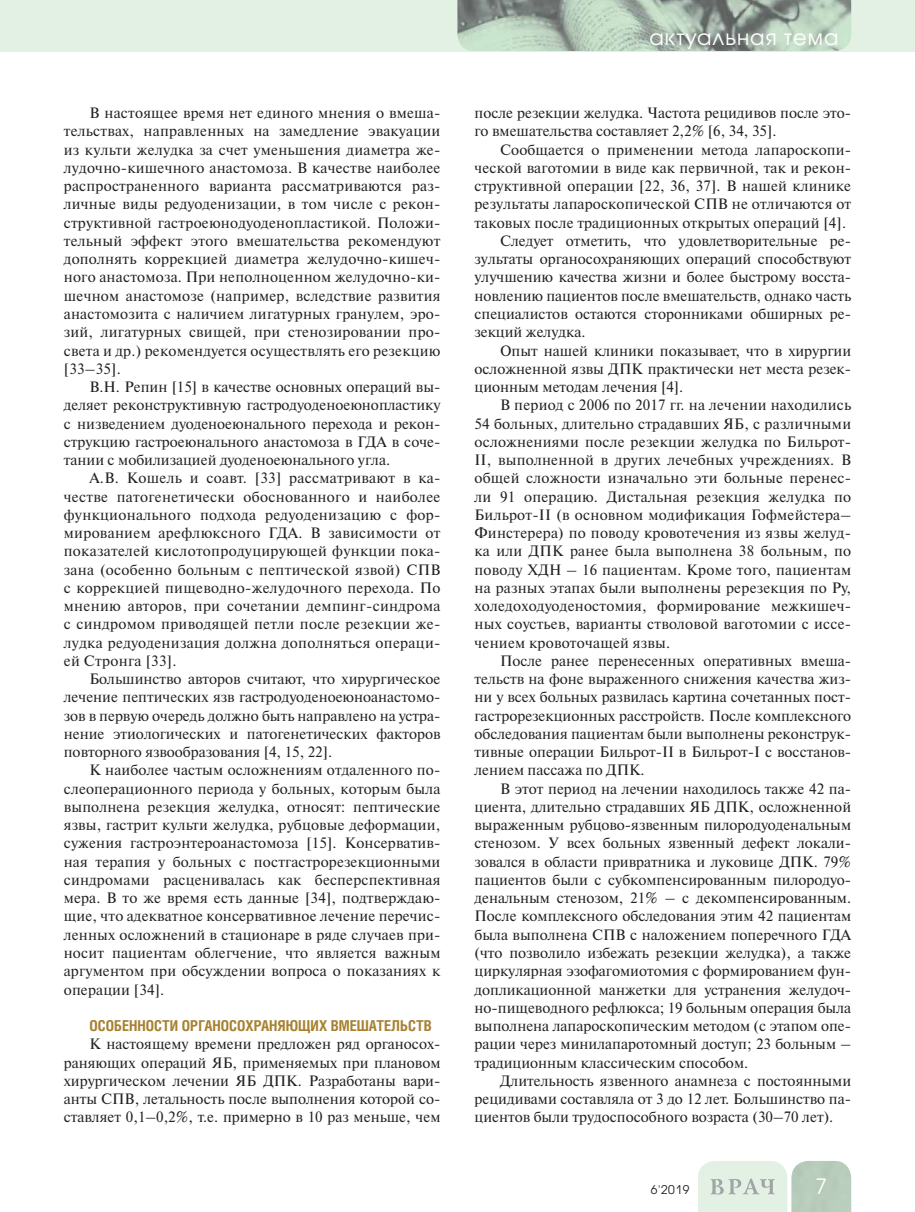
<style>
.page{position:relative;width:915px;height:1212px;background:#fff}
.page>*{position:absolute;margin:0;border:0;box-sizing:border-box;transform-origin:0 0}
.t1{font:21px "Avant Garde Gothic C";letter-spacing:.05em;color:#fff}
.t2{font:15px/18.3px "Newton C";color:#231f20;text-align:justify}
.t3{font:700 15px "Helios Cond C";color:#a78131}
.t4{font:12px "Avant Garde Gothic C";color:#231f20}
</style>
<div class="page">
<div style="left:0;top:0;width:914px;height:51px;background:#e2f1e3"></div>
<svg style="left:698px;top:1161px;width:152px;height:51px;background:#d0e0d2"></svg>
<img style="left:457px;top:0;width:393px;height:51px">
<p class="t2" style="left:64px;top:105px;width:378px;text-indent:26px">В настоящее время нет единого мнения о вмеша&shy;тельствах, направленных на замедление эвакуации из культи желудка за счет уменьшения диаметра же&shy;лудочно-кишечного анастомоза. В качестве наиболее распространенного варианта рассматриваются раз&shy;личные виды редуоденизации, в том числе с рекон&shy;структивной гастроеюнодуоденопластикой. Положи&shy;тельный эффект этого вмешательства рекомендуют дополнять коррекцией диаметра желудочно-кишеч&shy;ного анастомоза. При неполноценном желудочно-ки&shy;шечном анастомозе (например, вследствие развития анастомозита с наличием лигатурных гранулем, эро&shy;зий, лигатурных свищей, при стенозировании про&shy;света и др.) рекомендуется осуществлять его резекцию [33–35].</p>
<p class="t2" style="left:64px;top:379px;width:378px;text-indent:26px">В.Н. Репин [15] в качестве основных операций вы&shy;деляет реконструктивную гастродуоденоеюнопластику с низведением дуоденоеюнального перехода и рекон&shy;струкцию гастроеюнального анастомоза в ГДА в соче&shy;тании с мобилизацией дуоденоеюнального угла.</p>
<p class="t2" style="left:64px;top:470px;width:378px;text-indent:26px">А.В. Кошель и соавт. [33] рассматривают в ка&shy;честве патогенетически обоснованного и наиболее функционального подхода редуоденизацию с фор&shy;мированием арефлюксного ГДА. В зависимости от показателей кислотопродуцирующей функции пока&shy;зана (особенно больным с пептической язвой) СПВ с коррекцией пищеводно-желудочного перехода. По мнению авторов, при сочетании демпинг-синдрома с синдромом приводящей петли после резекции же&shy;лудка редуоденизация должна дополняться операци&shy;ей Стронга [33].</p>
<p class="t2" style="left:64px;top:671px;width:378px;text-indent:26px">Большинство авторов считают, что хирургическое лечение пептических язв гастродуоденоеюноанастомо&shy;зов в первую очередь должно быть направлено на устра&shy;нение этиологических и патогенетических факторов повторного язвообразования [4, 15, 22].</p>
<p class="t2" style="left:64px;top:763px;width:378px;text-indent:26px">К наиболее частым осложнениям отдаленного по&shy;слеоперационного периода у больных, которым была выполнена резекция желудка, относят: пептические язвы, гастрит культи желудка, рубцовые деформации, сужения гастроэнтероанастомоза [15]. Консерватив&shy;ная терапия у больных с постгастрорезекционными синдромами расценивалась как бесперспективная мера. В то же время есть данные [34], подтверждаю&shy;щие, что адекватное консервативное лечение перечис&shy;ленных осложнений в стационаре в ряде случаев при&shy;носит пациентам облегчение, что является важным аргументом при обсуждении вопроса о показаниях к операции [34].</p>
<p class="t3" style="left:89px;top:1020px;width:344px">ОСОБЕННОСТИ ОРГАНОСОХРАНЯЮЩИХ ВМЕШАТЕЛЬСТВ</p>
<p class="t2" style="left:64px;top:1036px;width:378px;text-indent:26px">К настоящему времени предложен ряд органосох&shy;раняющих операций ЯБ, применяемых при плановом хирургическом лечении ЯБ ДПК. Разработаны вари&shy;анты СПВ, летальность после выполнения которой со&shy;ставляет 0,1–0,2%, т.е. примерно в 10 раз меньше, чем</p>
<h1 class="t1" style="left:649px;top:27px;width:190px">актуальная тема</h1>
<p class="t2" style="left:474px;top:105px;width:378px">после резекции желудка. Частота рецидивов после это&shy;го вмешательства составляет 2,2% [6, 34, 35].</p>
<p class="t2" style="left:500px;top:142px;width:352px">Сообщается о применении метода лапароскопи-</p>
<p class="t2" style="left:474px;top:160px;width:378px">ческой ваготомии в виде как первичной, так и рекон-</p>
<p class="t2" style="left:474px;top:178px;width:378px">структивной операции [22, 36, 37]. В нашей клинике</p>
<p class="t2" style="left:474px;top:197px;width:378px">результаты лапароскопической СПВ не отличаются от</p>
<p class="t2" style="left:474px;top:215px;width:373px">таковых после традиционных открытых операций [4].</p>
<p class="t2" style="left:500px;top:233px;width:352px">Следует отметить, что удовлетворительные ре-</p>
<p class="t2" style="left:474px;top:251px;width:378px">зультаты органосохраняющих операций способствуют</p>
<p class="t2" style="left:474px;top:270px;width:378px">улучшению качества жизни и более быстрому восста-</p>
<p class="t2" style="left:474px;top:288px;width:378px">новлению пациентов после вмешательств, однако часть</p>
<p class="t2" style="left:474px;top:306px;width:378px">специалистов остаются сторонниками обширных ре-</p>
<p class="t2" style="left:474px;top:324px;width:112px">зекций желудка.</p>
<p class="t2" style="left:500px;top:343px;width:352px">Опыт нашей клиники показывает, что в хирургии</p>
<p class="t2" style="left:474px;top:361px;width:378px">осложненной язвы ДПК практически нет места резек-</p>
<p class="t2" style="left:474px;top:379px;width:210px">ционным методам лечения [4].</p>
<p class="t2" style="left:500px;top:397px;width:352px">В период с 2006 по 2017 гг. на лечении находились</p>
<p class="t2" style="left:474px;top:416px;width:378px">54 больных, длительно страдавших ЯБ, с различными</p>
<p class="t2" style="left:474px;top:434px;width:378px">осложнениями после резекции желудка по Бильрот-</p>
<p class="t2" style="left:474px;top:452px;width:378px">II, выполненной в других лечебных учреждениях. В</p>
<p class="t2" style="left:474px;top:470px;width:378px">общей сложности изначально эти больные перенес-</p>
<p class="t2" style="left:474px;top:489px;width:378px">ли 91 операцию. Дистальная резекция желудка по</p>
<p class="t2" style="left:474px;top:507px;width:378px">Бильрот-II (в основном модификация Гофмейстера–</p>
<p class="t2" style="left:474px;top:525px;width:378px">Финстерера) по поводу кровотечения из язвы желуд-</p>
<p class="t2" style="left:474px;top:544px;width:378px">ка или ДПК ранее была выполнена 38 больным, по</p>
<p class="t2" style="left:474px;top:562px;width:378px">поводу ХДН – 16 пациентам. Кроме того, пациентам</p>
<p class="t2" style="left:474px;top:580px;width:378px">на разных этапах были выполнены ререзекция по Ру,</p>
<p class="t2" style="left:474px;top:598px;width:378px">холедоходуоденостомия, формирование межкишеч-</p>
<p class="t2" style="left:474px;top:617px;width:378px">ных соустьев, варианты стволовой ваготомии с иссе-</p>
<p class="t2" style="left:474px;top:635px;width:197px">чением кровоточащей язвы.</p>
<p class="t2" style="left:500px;top:653px;width:352px">После ранее перенесенных оперативных вмеша-</p>
<p class="t2" style="left:474px;top:671px;width:378px">тельств на фоне выраженного снижения качества жиз-</p>
<p class="t2" style="left:474px;top:690px;width:378px">ни у всех больных развилась картина сочетанных пост-</p>
<p class="t2" style="left:474px;top:708px;width:378px">гастрорезекционных расстройств. После комплексного</p>
<p class="t2" style="left:474px;top:726px;width:378px">обследования пациентам были выполнены реконструк-</p>
<p class="t2" style="left:474px;top:744px;width:378px">тивные операции Бильрот-II в Бильрот-I с восстанов-</p>
<p class="t2" style="left:474px;top:763px;width:172px">лением пассажа по ДПК.</p>
<p class="t2" style="left:500px;top:781px;width:352px">В этот период на лечении находилось также 42 па-</p>
<p class="t2" style="left:474px;top:799px;width:378px">циента, длительно страдавших ЯБ ДПК, осложненной</p>
<p class="t2" style="left:474px;top:817px;width:378px">выраженным рубцово-язвенным пилородуоденальным</p>
<p class="t2" style="left:474px;top:836px;width:378px">стенозом. У всех больных язвенный дефект локали-</p>
<p class="t2" style="left:474px;top:854px;width:378px">зовался в области привратника и луковице ДПК. 79%</p>
<p class="t2" style="left:474px;top:872px;width:378px">пациентов были с субкомпенсированным пилородуо-</p>
<p class="t2" style="left:474px;top:890px;width:378px">денальным стенозом, 21% – с декомпенсированным.</p>
<p class="t2" style="left:474px;top:909px;width:378px">После комплексного обследования этим 42 пациентам</p>
<p class="t2" style="left:474px;top:927px;width:378px">была выполнена СПВ с наложением поперечного ГДА</p>
<p class="t2" style="left:474px;top:945px;width:378px">(что позволило избежать резекции желудка), а также</p>
<p class="t2" style="left:474px;top:963px;width:378px">циркулярная эзофагомиотомия с формированием фун-</p>
<p class="t2" style="left:474px;top:982px;width:378px">допликационной манжетки для устранения желудоч-</p>
<p class="t2" style="left:474px;top:1000px;width:378px">но-пищеводного рефлюкса; 19 больным операция была</p>
<p class="t2" style="left:474px;top:1018px;width:378px">выполнена лапароскопическим методом (с этапом опе-</p>
<p class="t2" style="left:474px;top:1036px;width:378px">рации через минилапаротомный доступ; 23 больным –</p>
<p class="t2" style="left:474px;top:1055px;width:275px">традиционным классическим способом.</p>
<p class="t2" style="left:500px;top:1073px;width:352px">Длительность язвенного анамнеза с постоянными</p>
<p class="t2" style="left:474px;top:1091px;width:378px">рецидивами составляла от 3 до 12 лет. Большинство па-</p>
<p class="t2" style="left:474px;top:1109px;width:360px">циентов были трудоспособного возраста (30–70 лет).</p>
<p class="t4" style="left:650px;top:1184px;width:40px">6'2019</p>
<h1 class="t1" style="left:815px;top:1177px;width:13px">7</h1>
</div>
